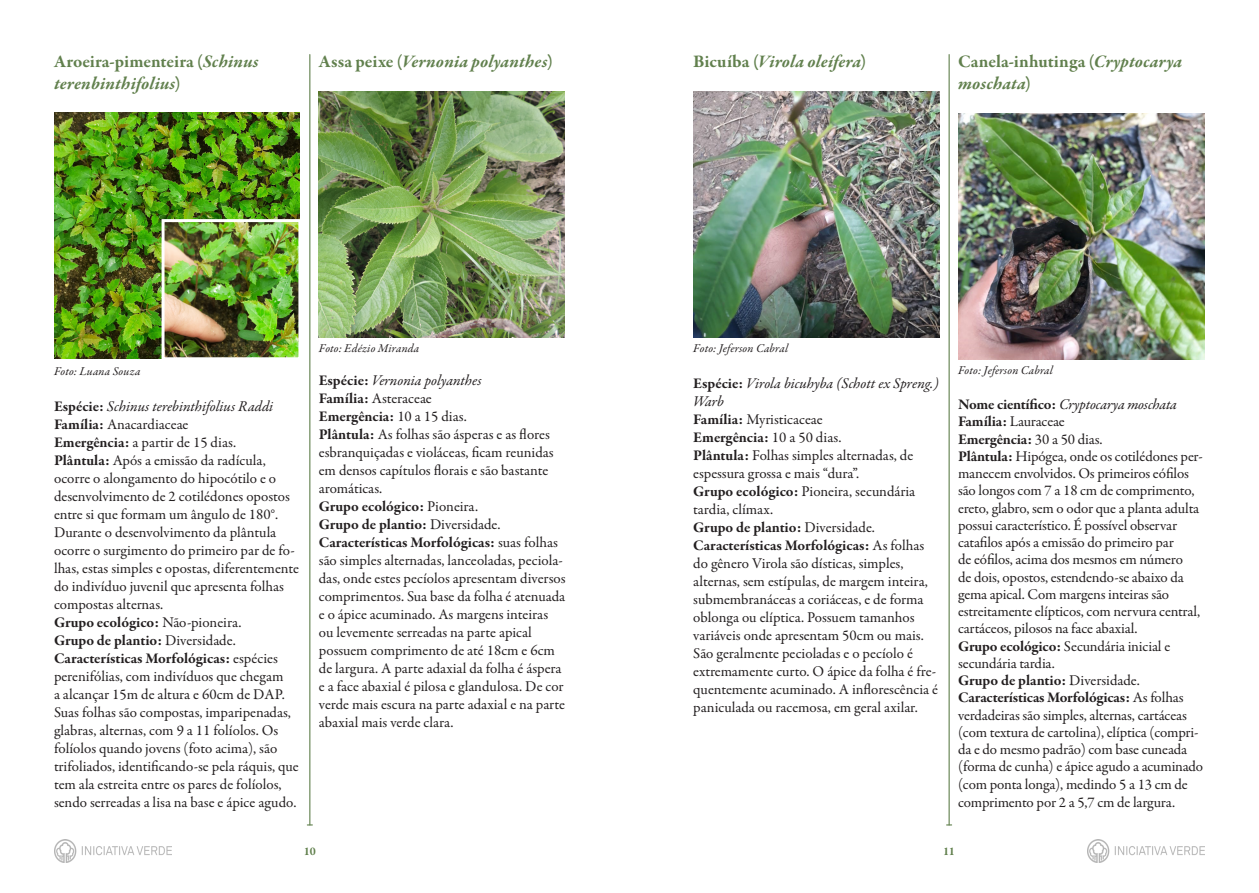
<style>
.page{position:relative;width:1259px;height:893px;background:#fff}
.page>*{position:absolute;margin:0;border:0;box-sizing:border-box;transform-origin:0 0}
.MdP_-_nome_das_espéc{font:italic 700 18px/21.6px "Garamond Premr Pro";letter-spacing:.01em;color:#61804d}
.MdP_-_Descrição{font:15px/18px "Garamond Premr Pro";letter-spacing:-.005em;color:#231f20}
.MdP_-_Descrição-2{font:700 15px/17.2px "Garamond Premr Pro";color:#231f20}
.MdP_-_Descrição-3{font:italic 15px/18px "Garamond Premr Pro";letter-spacing:-.005em;color:#231f20}
.MdP_-_Legenda{font:italic 12px "Garamond Premr Pro";letter-spacing:.01em;color:#231f20}
.t1{font:700 12px "Garamond Premr Pro";color:#61804d}
.s1{font-style:normal}
.s2{font-weight:700;font-style:normal}
.s3{font-weight:700}
.s4{font-weight:400}
.s5{font-weight:400;font-style:italic}
</style>
<div class="page">
<hr style="left:948px;top:55px;width:1px;height:770px;background:#61804d">
<hr style="left:309px;top:55px;width:1px;height:770px;background:#61804d">
<img style="left:54px;top:840px;width:118px;height:22px">
<img style="left:1087px;top:840px;width:118px;height:22px">
<img style="left:54px;top:113px;width:246px;height:246px">
<img style="left:166px;top:223px;width:131px;height:133px">
<div style="left:162px;top:219px;width:139px;height:141px;border:3px solid #fff"></div>
<img style="left:319px;top:92px;width:246px;height:246px">
<img style="left:694px;top:92px;width:245px;height:246px">
<img style="left:958px;top:114px;width:246px;height:245px">
<p class="MdP_-_nome_das_espéc" style="left:54px;top:52px;width:206px"><span class="s1">Aroeira-pimenteira (</span>Schinus terenbinthifolius<span class="s1">)</span></p>
<p class="MdP_-_nome_das_espéc" style="left:319px;top:52px;width:235px"><span class="s1">Assa peixe (</span>Vernonia polyanthes<span class="s1">)</span></p>
<p class="MdP_-_Legenda" style="left:54px;top:363px;width:88px">Foto: Luana Souza</p>
<p class="MdP_-_Descrição-3" style="left:54px;top:398px;width:221px"><span class="s2">Espécie:</span> Schinus terebinthifolius Raddi<br><span class="s2">Família:</span> <span class="s1">Anacardiaceae</span></p>
<p class="MdP_-_Descrição" style="left:54px;top:433px;width:184px"><span class="s3">Emergência:</span> a partir de 15 dias.</p>
<p class="MdP_-_Descrição" style="left:54px;top:451px;width:246px"><span class="s3">Plântula:</span> Após a emissão da radícula, ocorre o alongamento do hipocótilo e o desenvolvimento de 2 cotilédones opostos entre si que formam um ângulo de 180°.<br>Durante o desenvolvimento da plântula ocorre o surgimento do primeiro par de fo&shy;lhas, estas simples e opostas, diferentemente do indivíduo juvenil que apresenta folhas compostas alternas.</p>
<p class="MdP_-_Descrição-2" style="left:54px;top:613px;width:189px">Grupo ecológico: <span class="s4">Não-pioneira.</span></p>
<p class="MdP_-_Descrição-2" style="left:54px;top:631px;width:183px">Grupo de plantio: <span class="s4">Diversidade.</span></p>
<p class="MdP_-_Descrição" style="left:54px;top:649px;width:246px"><span class="s3">Características Morfológicas:</span> espécies perenifólias, com indivíduos que chegam<br>a alcançar 15m de altura e 60cm de DAP.<br>Suas folhas são compostas, imparipenadas, glabras, alternas, com 9 a 11 folíolos. Os folíolos quando jovens (foto acima), são trifoliados, identificando-se pela ráquis, que tem ala estreita entre os pares de folíolos, sendo serreadas a lisa na base e ápice agudo.</p>
<p class="MdP_-_Legenda" style="left:319px;top:341px;width:102px">Foto: Edézio Miranda</p>
<p class="MdP_-_Descrição-3" style="left:319px;top:372px;width:164px"><span class="s2">Espécie:</span> Vernonia polyanthes</p>
<p class="MdP_-_Descrição" style="left:319px;top:389px;width:114px"><span class="s3">Família:</span> Asteraceae</p>
<p class="MdP_-_Descrição-2" style="left:319px;top:407px;width:149px">Emergência: <span class="s4">10 a 15 dias.</span></p>
<p class="MdP_-_Descrição" style="left:319px;top:425px;width:236px"><span class="s3">Plântula:</span> As folhas são ásperas e as flores esbranquiçadas e violáceas, ficam reunidas em densos capítulos florais e são bastante aromáticas.</p>
<p class="MdP_-_Descrição-2" style="left:319px;top:497px;width:161px">Grupo ecológico: <span class="s4">Pioneira.</span></p>
<p class="MdP_-_Descrição-2" style="left:319px;top:515px;width:183px">Grupo de plantio: <span class="s4">Diversidade.</span></p>
<p class="MdP_-_Descrição" style="left:319px;top:533px;width:248px"><span class="s3">Características Morfológicas:</span> suas folhas são simples alternadas, lanceoladas, peciola&shy;das, onde estes pecíolos apresentam diversos comprimentos. Sua base da folha é atenuada e o ápice acuminado. As margens inteiras ou levemente serreadas na parte apical possuem comprimento de até 18cm e 6cm de largura. A parte adaxial da folha é áspera e a face abaxial é pilosa e glandulosa. De cor verde mais escura na parte adaxial e na parte abaxial mais verde clara.</p>
<p class="MdP_-_nome_das_espéc" style="left:693px;top:52px;width:174px"><span class="s1">Bicuíba (</span>Virola oleífera<span class="s1">)</span></p>
<p class="MdP_-_nome_das_espéc" style="left:958px;top:52px;width:225px"><span class="s1">Canela-inhutinga (</span>Cryptocarya moschata<span class="s1">)</span></p>
<p class="MdP_-_Legenda" style="left:693px;top:341px;width:96px">Foto: Jeferson Cabral</p>
<p class="MdP_-_Descrição-3" style="left:693px;top:375px;width:247px"><span class="s2">Espécie:</span> Virola bicuhyba (Schott ex Spreng.)<br>Warb</p>
<p class="MdP_-_Descrição" style="left:693px;top:411px;width:131px"><span class="s3">Família:</span> Myristicaceae</p>
<p class="MdP_-_Descrição-2" style="left:693px;top:429px;width:150px">Emergência: <span class="s4">10 a 50 dias.</span></p>
<p class="MdP_-_Descrição" style="left:693px;top:447px;width:221px"><span class="s3">Plântula:</span> Folhas simples alternadas, de espessura grossa e mais “dura”.</p>
<p class="MdP_-_Descrição" style="left:693px;top:483px;width:223px"><span class="s3">Grupo ecológico:</span> Pioneira, secundária tardia, clímax.</p>
<p class="MdP_-_Descrição-2" style="left:693px;top:519px;width:183px">Grupo de plantio: <span class="s4">Diversidade.</span></p>
<p class="MdP_-_Descrição" style="left:693px;top:537px;width:246px"><span class="s3">Características Morfológicas:</span> As folhas do gênero Virola são dísticas, simples, alternas, sem estípulas, de margem inteira, submembranáceas a coriáceas, e de forma oblonga ou elíptica. Possuem tamanhos variáveis onde apresentam 50cm ou mais.<br>São geralmente pecioladas e o pecíolo é extremamente curto. O ápice da folha é fre&shy;quentemente acuminado. A inflorescência é paniculada ou racemosa, em geral axilar.</p>
<p class="MdP_-_Legenda" style="left:958px;top:362px;width:96px">Foto: Jeferson Cabral</p>
<p class="MdP_-_Descrição-2" style="left:958px;top:396px;width:220px">Nome científico: <span class="s5">Cryptocarya moschata<br></span>Família: <span class="s4">Lauraceae</span></p>
<p class="MdP_-_Descrição-2" style="left:958px;top:430px;width:146px">Emergência: <span class="s4">30 a 50 dias.</span></p>
<p class="MdP_-_Descrição" style="left:958px;top:448px;width:246px;line-height:17.2px"><span class="s3">Plântula:</span> Hipógea, onde os cotilédones per&shy;manecem envolvidos. Os primeiros eófilos são longos com 7 a 18 cm de comprimento, ereto, glabro, sem o odor que a planta adulta possui característico. É possível observar catafilos após a emissão do primeiro par<br>de eófilos, acima dos mesmos em número<br>de dois, opostos, estendendo-se abaixo da gema apical. Com margens inteiras são estreitamente elípticos, com nervura central, cartáceos, pilosos na face abaxial.</p>
<p class="MdP_-_Descrição" style="left:958px;top:638px;width:214px;line-height:17.2px"><span class="s3">Grupo ecológico:</span> Secundária inicial e secundária tardia.</p>
<p class="MdP_-_Descrição-2" style="left:958px;top:672px;width:183px">Grupo de plantio: <span class="s4">Diversidade.</span></p>
<p class="MdP_-_Descrição" style="left:958px;top:689px;width:246px;line-height:17.4px"><span class="s3">Características Morfológicas:</span> As folhas verdadeiras são simples, alternas, cartáceas (com textura de cartolina), elíptica (compri&shy;da e do mesmo padrão) com base cuneada (forma de cunha) e ápice agudo a acuminado (com ponta longa), medindo 5 a 13 cm de comprimento por 2 a 5,7 cm de largura.</p>
<p class="t1" style="left:304px;top:844px;width:13px">10</p>
<p class="t1" style="left:943px;top:844px;width:13px">11</p>
</div>
